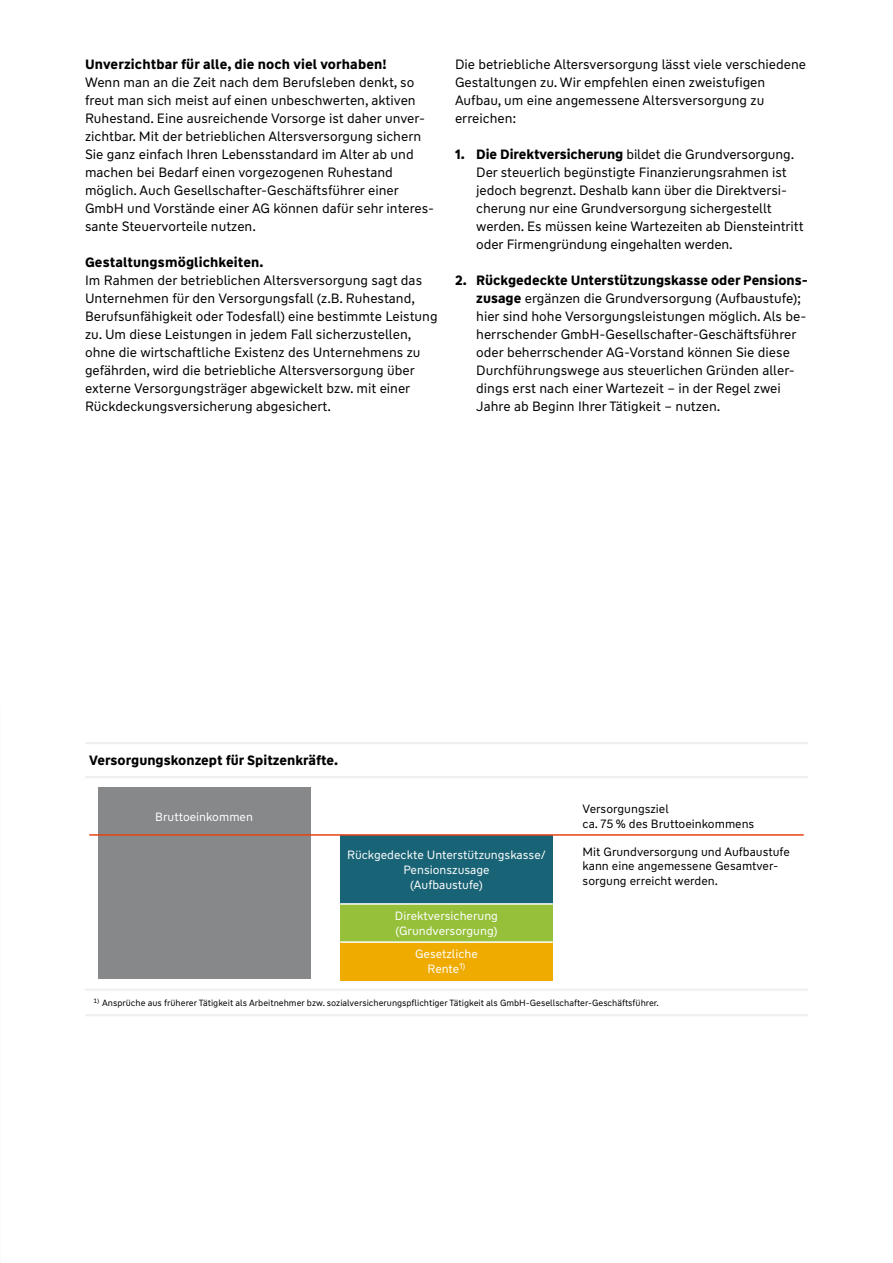
<style>
.page{position:relative;width:893px;height:1263px;background:#fff}
.page>*{position:absolute;margin:0;border:0;box-sizing:border-box;transform-origin:0 0}
.t1{font:13.5px/18px "WW Type";color:#000}
.t2{font:700 13.5px "WW Type";letter-spacing:.01em;color:#000}
.t3{font:12px/15px "WW Type";color:#fff;text-align:center}
.t4{font:12px/14.2px "WW Type";color:#000}
.t5{font:9px "WW Type";color:#000}
.s1{font-weight:700}
</style>
<div class="page">
<hr style="left:85px;top:742px;width:723px;height:2px;background:#f0f0f1">
<hr style="left:85px;top:776px;width:723px;height:2px;background:#f0f0f1">
<hr style="left:85px;top:988px;width:723px;height:3px;background:#f0f0f1">
<hr style="left:85px;top:1014px;width:723px;height:2px;background:#f0f0f1">
<div style="left:98px;top:788px;width:212px;height:191px;background:#87888a"></div>
<div style="left:340px;top:836px;width:213px;height:68px;background:#186375"></div>
<div style="left:340px;top:904px;width:213px;height:38px;background:#96c03a"></div>
<div style="left:340px;top:942px;width:213px;height:38px;background:#efab00"></div>
<hr style="left:340px;top:903px;width:213px;height:2px;background:#fff">
<hr style="left:340px;top:941px;width:213px;height:2px;background:#fff">
<hr style="left:89px;top:834px;width:715px;height:2px;background:#e64415">
<p class="t2" style="left:85px;top:55px;width:303px">Unverzichtbar für alle, die noch viel vorhaben!</p>
<p class="t1" style="left:85px;top:73px;width:351px">Wenn man an die Zeit nach dem Berufsleben denkt, so freut man sich meist auf einen unbeschwerten, aktiven Ruhestand. Eine ausreichende Vorsorge ist daher unver&shy;zichtbar. Mit der betrieblichen Altersversorgung sichern Sie ganz einfach Ihren Lebensstandard im Alter ab und machen bei Bedarf einen vorgezogenen Ruhestand möglich. Auch Gesellschafter-Geschäftsführer einer GmbH und Vorstände einer AG können dafür sehr interes&shy;sante Steuervorteile nutzen.</p>
<p class="t2" style="left:85px;top:253px;width:180px">Gestaltungsmöglichkeiten.</p>
<p class="t1" style="left:85px;top:271px;width:354px">Im Rahmen der betrieblichen Altersversorgung sagt das Unternehmen für den Versorgungsfall (z.B. Ruhestand, Berufsunfähigkeit oder Todesfall) eine bestimmte Leistung zu. Um diese Leistungen in jedem Fall sicherzustellen, ohne die wirtschaftliche Existenz des Unternehmens zu gefährden, wird die betriebliche Altersversorgung über externe Versorgungsträger abgewickelt bzw. mit einer Rückdeckungsversicherung abgesichert.</p>
<p class="t1" style="left:455px;top:55px;width:353px">Die betriebliche Altersversorgung lässt viele verschiedene Gestaltungen zu. Wir empfehlen einen zweistufigen Aufbau, um eine angemessene Altersversorgung zu erreichen:</p>
<p class="t1" style="left:476px;top:145px;width:329px;text-indent:-21px"><span class="s1">1. Die Direktversicherung</span> bildet die Grundversorgung.<br>Der steuerlich begünstigte Finanzierungsrahmen ist jedoch begrenzt. Deshalb kann über die Direktversi&shy;cherung nur eine Grundversorgung sichergestellt werden. Es müssen keine Wartezeiten ab Diensteintritt oder Firmengründung eingehalten werden.</p>
<p class="t1" style="left:476px;top:271px;width:333px;text-indent:-21px"><span class="s1">2. Rückgedeckte Unterstützungskasse oder Pensions&shy;zusage</span> ergänzen die Grundversorgung (Aufbaustufe); hier sind hohe Versorgungsleistungen möglich. Als be&shy;herrschender GmbH-Gesellschafter-Geschäftsführer oder beherrschender AG-Vorstand können Sie diese Durchführungswege aus steuerlichen Gründen aller&shy;dings erst nach einer Wartezeit – in der Regel zwei Jahre ab Beginn Ihrer Tätigkeit – nutzen.</p>
<p class="t2" style="left:89px;top:752px;width:250px">Versorgungskonzept für Spitzenkräfte.</p>
<p class="t3" style="left:155px;top:810px;width:99px">Bruttoeinkommen</p>
<p class="t3" style="left:347px;top:847px;width:200px">Rückgedeckte Unterstützungskasse/<br>Pensionszusage<br>(Aufbaustufe)</p>
<p class="t3" style="left:395px;top:908px;width:105px;text-align:left">Direktversicherung (Grundversorgung)</p>
<p class="t3" style="left:415px;top:946px;width:64px">Gesetzliche<br>Rente<sup>1)</sup></p>
<p class="t4" style="left:583px;top:802px;width:173px">Versorgungsziel<br>ca. 75 % des Bruttoeinkommens</p>
<p class="t4" style="left:583px;top:845px;width:209px">Mit Grundversorgung und Aufbaustufe kann eine angemessene Gesamtver&shy;sorgung erreicht werden.</p>
<p class="t5" style="left:94px;top:997px;width:567px"><sup>1)</sup> Ansprüche aus früherer Tätigkeit als Arbeitnehmer bzw. sozialversicherungspflichtiger Tätigkeit als GmbH-Gesellschafter-Geschäftsführer.</p>
</div>
